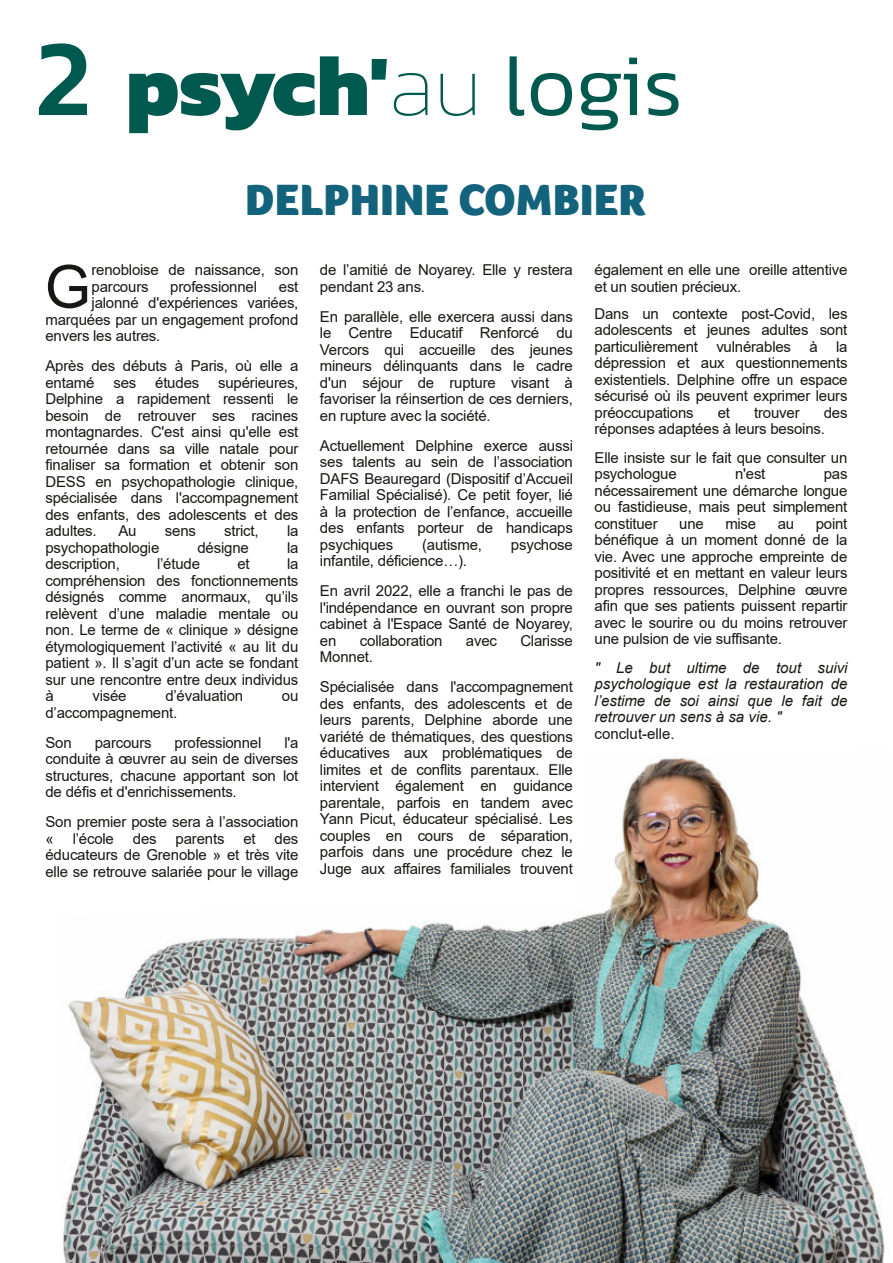
<style>
.page{position:relative;width:893px;height:1263px;background:#fff}
.page>*{position:absolute;margin:0;border:0;box-sizing:border-box;transform-origin:0 0}
.t1{font:800 87px "Kanit";letter-spacing:-.025em;color:#00594f}
.t2{font:59.4px "Arial";color:#181715}
.t3{font:900 45px "Foco";color:#13637c}
.t4{font:15px/16.5px "Arial";letter-spacing:-.01em;color:#181715;text-align:justify}
.t5{font:italic 15px/16.5px "Arial";color:#181715;text-align:justify}
.s1{font-weight:500;font-size:109.5px}
.s2{font-weight:100}
.s3{font-weight:300}
</style>
<div class="page">
<img style="left:62px;top:757px;width:823px;height:506px">
<h1 class="t1" style="left:35px;top:17px;width:650px"><span class="s1">2</span> psych'<span class="s2">au</span> <span class="s3">logis</span></h1>
<h3 class="t3" style="left:245px;top:173px;width:402px">DELPHINE COMBIER</h3>
<h2 class="t2" style="left:45px;top:246px;width:48px">G</h2>
<p class="t4" style="left:92px;top:262px;width:208px">renobloise de naissance, son parcours</p>
<p class="t4" style="left:170px;top:278px;width:88px">professionnel</p>
<p class="t4" style="left:279px;top:278px;width:21px">est</p>
<p class="t4" style="left:92px;top:295px;width:208px">jalonné d'expériences variées,</p>
<p class="t4" style="left:45px;top:311px;width:254px">marquées par un engagement profond</p>
<p class="t4" style="left:45px;top:328px;width:116px">envers les autres.</p>
<p class="t4" style="left:45px;top:358px;width:254px">Après des débuts à Paris, où elle a entamé</p>
<p class="t4" style="left:45px;top:374px;width:255px;text-indent:173px">supérieures, Delphine a rapidement ressenti le besoin de retrouver ses racines montagnardes. C'est ainsi qu'elle est retournée dans sa ville natale pour finaliser sa formation et obtenir son DESS en psychopathologie clinique, spécialisée dans l'accompagnement des enfants, des adolescents et des adultes.</p>
<p class="t4" style="left:113px;top:374px;width:24px">ses</p>
<p class="t4" style="left:155px;top:374px;width:46px">études</p>
<p class="t4" style="left:118px;top:523px;width:20px">Au</p>
<p class="t4" style="left:165px;top:523px;width:33px">sens</p>
<p class="t4" style="left:224px;top:523px;width:36px">strict,</p>
<p class="t4" style="left:287px;top:523px;width:13px">la</p>
<p class="t4" style="left:45px;top:539px;width:115px">psychopathologie</p>
<p class="t4" style="left:197px;top:539px;width:53px">désigne</p>
<p class="t4" style="left:287px;top:539px;width:13px">la</p>
<p class="t4" style="left:45px;top:556px;width:76px">description,</p>
<p class="t4" style="left:157px;top:556px;width:44px">l’étude</p>
<p class="t4" style="left:237px;top:556px;width:14px">et</p>
<p class="t4" style="left:45px;top:556px;width:254px;text-indent:242px">la compréhension des fonctionnements désignés comme anormaux, qu’ils relèvent d’une maladie mentale ou non. Le terme de « clinique » désigne étymologiquement l’activité « au lit du patient ». Il s’agit d’un acte se fondant sur une rencontre entre deux individus à</p>
<p class="t4" style="left:92px;top:688px;width:36px">visée</p>
<p class="t4" style="left:165px;top:688px;width:79px">d’évaluation</p>
<p class="t4" style="left:282px;top:688px;width:18px">ou</p>
<p class="t4" style="left:45px;top:698px;width:133px;line-height:30px">d’accompagnement.<br>Son</p>
<p class="t4" style="left:95px;top:734px;width:58px">parcours</p>
<p class="t4" style="left:175px;top:734px;width:88px">professionnel</p>
<p class="t4" style="left:45px;top:734px;width:254px;text-indent:239px">l'a conduite à œuvrer au sein de diverses structures, chacune apportant son lot de défis et d'enrichissements.</p>
<p class="t4" style="left:45px;top:814px;width:254px">Son premier poste sera à l’association «</p>
<p class="t4" style="left:73px;top:830px;width:43px">l’école</p>
<p class="t4" style="left:133px;top:830px;width:25px">des</p>
<p class="t4" style="left:176px;top:830px;width:50px">parents</p>
<p class="t4" style="left:243px;top:830px;width:14px">et</p>
<p class="t4" style="left:45px;top:830px;width:254px;text-indent:229px">des éducateurs de Grenoble » et très vite elle se retrouve salariée pour le village</p>
<p class="t4" style="left:320px;top:262px;width:254px">de l’amitié de Noyarey. Elle y restera pendant 23 ans.</p>
<p class="t4" style="left:320px;top:308px;width:254px">En parallèle, elle exercera aussi dans le Centre Educatif Renforcé du Vercors qui accueille des jeunes mineurs délinquants dans le cadre d'un séjour de rupture visant à favoriser la réinsertion de ces derniers, en rupture avec la société.</p>
<p class="t4" style="left:320px;top:437px;width:255px">Actuellement Delphine exerce aussi ses talents au sein de l’association DAFS Beauregard (Dispositif d’Accueil Familial Spécialisé). Ce petit foyer, lié à la protection de l’enfance, accueille des enfants porteur de handicaps psychiques</p>
<p class="t4" style="left:422px;top:536px;width:61px">(autisme,</p>
<p class="t4" style="left:511px;top:536px;width:63px">psychose</p>
<p class="t4" style="left:320px;top:546px;width:254px;line-height:30px">infantile, déficience…).<br>En avril 2022, elle a franchi le pas de</p>
<p class="t4" style="left:320px;top:599px;width:254px">l'indépendance en ouvrant son propre cabinet à l'Espace Santé de Noyarey, en</p>
<p class="t4" style="left:360px;top:632px;width:84px">collaboration</p>
<p class="t4" style="left:466px;top:632px;width:33px">avec</p>
<p class="t4" style="left:520px;top:632px;width:54px">Clarisse</p>
<p class="t4" style="left:320px;top:642px;width:254px;line-height:30px">Monnet.<br>Spécialisée dans l'accompagnement</p>
<p class="t4" style="left:320px;top:695px;width:254px">des enfants, des adolescents et de leurs parents, Delphine aborde une variété de thématiques, des questions éducatives aux problématiques de limites et de conflits parentaux. Elle intervient également en guidance parentale, parfois en tandem avec Yann Picut, éducateur spécialisé. Les couples en cours de séparation, parfois dans une procédure chez le Juge aux affaires familiales trouvent</p>
<p class="t4" style="left:594px;top:262px;width:254px">également en elle une oreille attentive et un soutien précieux.</p>
<p class="t4" style="left:594px;top:305px;width:254px">Dans un contexte post-Covid, les adolescents et jeunes adultes sont particulièrement vulnérables à la dépression et aux questionnements existentiels. Delphine offre un espace sécurisé où ils peuvent exprimer leurs préoccupations</p>
<p class="t4" style="left:594px;top:404px;width:254px;text-indent:229px">des réponses adaptées à leurs besoins.</p>
<p class="t4" style="left:594px;top:449px;width:254px">Elle insiste sur le fait que consulter un psychologue</p>
<p class="t4" style="left:718px;top:404px;width:14px">et</p>
<p class="t4" style="left:754px;top:404px;width:47px">trouver</p>
<p class="t4" style="left:735px;top:466px;width:32px">n'est</p>
<p class="t4" style="left:594px;top:466px;width:254px;text-indent:229px">pas nécessairement une démarche longue ou fastidieuse, mais peut simplement constituer</p>
<p class="t4" style="left:594px;top:515px;width:255px;text-indent:221px">point bénéfique à un moment donné de la vie. Avec une approche empreinte de positivité et en mettant en valeur leurs propres ressources, Delphine œuvre afin que ses patients puissent repartir avec le sourire ou du moins retrouver une pulsion de vie suffisante.</p>
<p class="t5" style="left:594px;top:659px;width:255px">" Le but ultime de tout suivi psychologique est la restauration de l’estime de soi ainsi que le fait de retrouver un sens à sa vie. "</p>
<p class="t4" style="left:594px;top:725px;width:82px">conclut-elle.</p>
<p class="t4" style="left:679px;top:515px;width:26px">une</p>
<p class="t4" style="left:725px;top:515px;width:32px">mise</p>
<p class="t4" style="left:778px;top:515px;width:18px">au</p>
</div>
